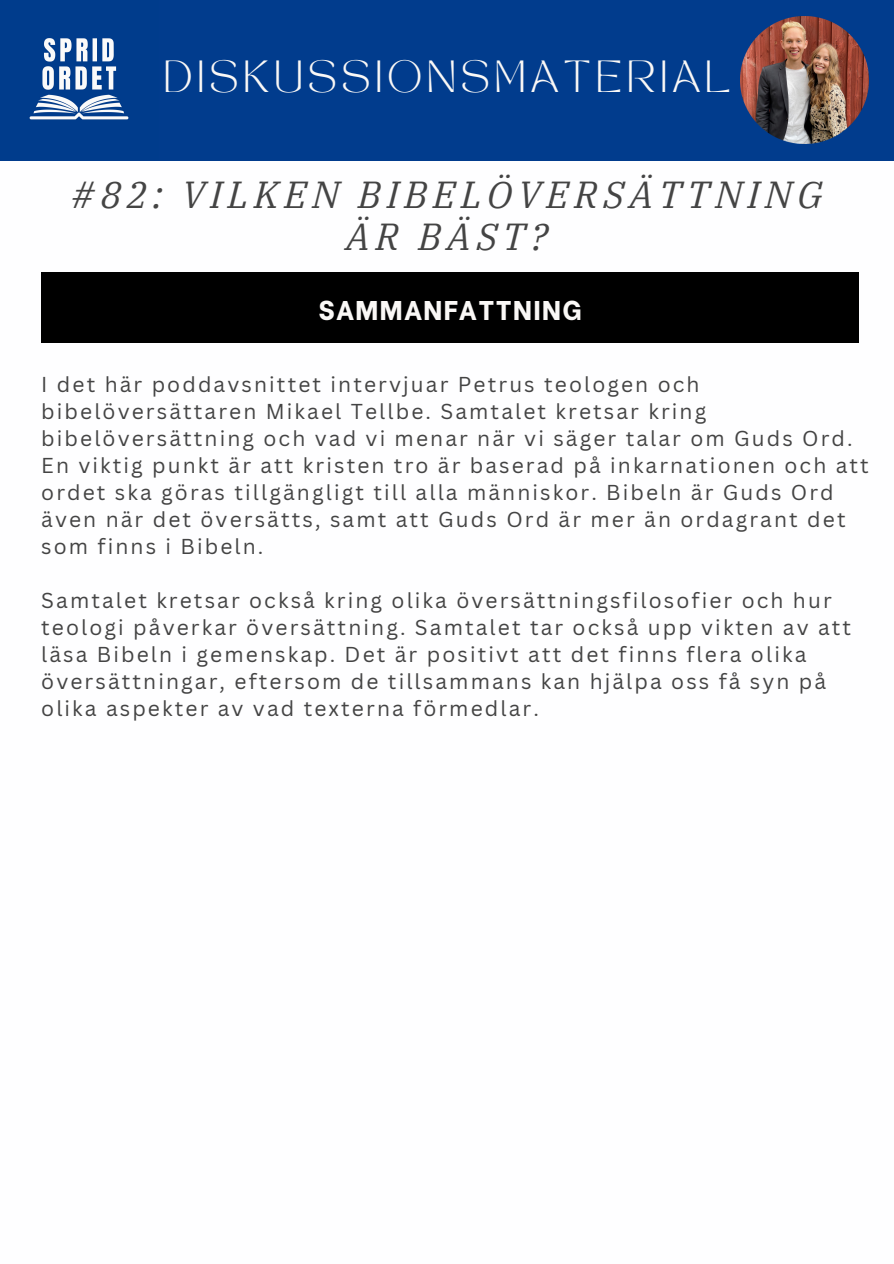
<style>
.page{position:relative;width:894px;height:1264px;background:#fff}
.page>*{position:absolute;margin:0;border:0;box-sizing:border-box;transform-origin:0 0}
.t1{font:italic 37.5px/41.7px "IBM Plex Serif";letter-spacing:.15em;color:#444;text-align:center}
.t2{font:31.5px "TAN MONCHERI Regular";letter-spacing:.15em;color:#faf8f6}
.t3{font:800 27px "Be Vietnam";letter-spacing:.05em;color:#faf8f6}
.t4{font:21px/27px "Canva Sans";letter-spacing:.1em;color:#444}
</style>
<div class="page">
<div style="left:0;top:0;width:893px;height:160px;background:#013c8d"></div>
<img style="left:29px;top:38px;width:100px;height:82px">
<div style="left:41px;top:272px;width:817px;height:71px;background:#000"></div>
<img style="left:740px;top:16px;width:127px;height:127px">
<h3 class="t2" style="left:163px;top:60px;width:568px">DISKUSSIONSMATERIAL</h3>
<h1 class="t1" style="left:71px;top:173px;width:753px">#82: VILKEN BIBELÖ VERSÄ TTNING<br>ÄR BÄST?</h1>
<p class="t3" style="left:318px;top:287px;width:265px">SAMMANFATTNING</p>
<p class="t4" style="left:41px;top:370px;width:828px">I det här poddavsnittet intervjuar Petrus teologen och bibelöversättaren Mikael Tellbe. Samtalet kretsar kring bibelöversättning och vad vi menar när vi säger talar om Guds Ord.<br>En viktig punkt är att kristen tro är baserad på inkarnationen och att ordet ska göras tillgängligt till alla människor. Bibeln är Guds Ord även när det översätts, samt att Guds Ord är mer än ordagrant det som finns i Bibeln.</p>
<h2 class="t4" style="left:41px;top:586px;width:811px">Samtalet kretsar också kring olika översättningsfilosofier och hur teologi påverkar översättning. Samtalet tar också upp vikten av att läsa Bibeln i gemenskap. Det är positivt att det finns flera olika översättningar, eftersom de tillsammans kan hjälpa oss få syn på olika aspekter av vad texterna förmedlar.</h2>
</div>
